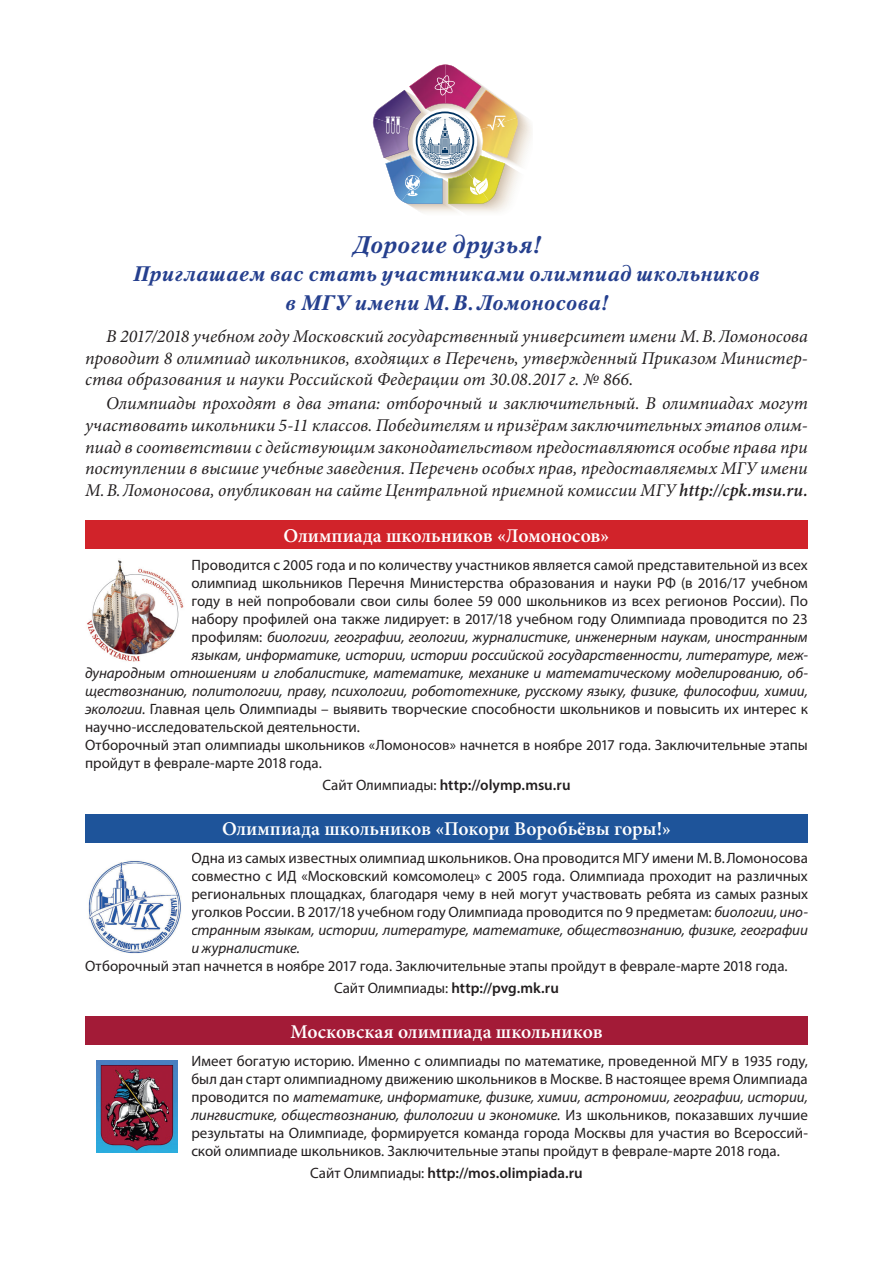
<style>
.page{position:relative;width:893px;height:1263px;background:#fff}
.page>*{position:absolute;margin:0;border:0;box-sizing:border-box;transform-origin:0 0}
.t1{font:italic 700 24px "Petersburg C";letter-spacing:.03em;color:#253f8e}
.t2{font:italic 700 21px/28.5px "Petersburg C";letter-spacing:.03em;color:#253f8e;text-align:center}
.t3{font:600 19.5px "Minion Pro";color:#fff}
.t4{font:italic 18px/21.6px "Minion Pro";letter-spacing:-.005em;color:#231f20;text-align:justify}
.t5{font:15px/18px "Myriad Pro";color:#231f20;text-align:justify}
.t6{font:italic 15px "Myriad Pro";letter-spacing:-.005em;color:#231f20}
.t7{font:600 15px "Myriad Pro";color:#231f20}
.s1{font-weight:600}
.s2{font-style:normal}
.s3{font-style:italic}
.s4{font-weight:400}
</style>
<div class="page">
<img style="left:87px;top:560px;width:97px;height:102px">
<img style="left:88px;top:860px;width:93px;height:94px">
<img style="left:96px;top:1060px;width:82px;height:93px">
<div style="left:85px;top:520px;width:723px;height:29px;background:#d1232a"></div>
<div style="left:85px;top:814px;width:723px;height:28px;background:#1e549a"></div>
<div style="left:85px;top:1016px;width:723px;height:29px;background:#a31b37"></div>
<svg style="left:372px;top:65px;width:160px;height:148px"></svg>
<h1 class="t1" style="left:353px;top:230px;width:189px">Дорогие друзья!</h1>
<h2 class="t2" style="left:133px;top:259px;width:628px">Приглашаем вас стать участниками олимпиад школьников в МГУ имени М.В.Ломоносова!</h2>
<p class="t4" style="left:85px;top:325px;width:724px;text-indent:21px">В 2017/2018 учебном году Московский государственный университет имени М.В.Ломоносова проводит 8 олимпиад школьников, входящих в Перечень, утвержденный Приказом Министер&shy;ства образования и науки Российской Федерации от 30.08.2017 г. № 866.</p>
<p class="t4" style="left:85px;top:393px;width:724px;text-indent:21px">Олимпиады проходят в два этапа: отборочный и заключительный. В олимпиадах могут участвовать школьники 5-11 классов. Победителям и призёрам заключительных этапов олим&shy;пиад в соответствии с действующим законодательством предоставляются особые права при поступлении в высшие учебные заведения. Перечень особых прав, предоставляемых МГУ имени М.В.Ломоносова, опубликован на сайте Центральной приемной комиссии МГУ <span class="s1">http://cpk.msu.ru.</span></p>
<h3 class="t3" style="left:284px;top:522px;width:327px">Олимпиада школьников «Ломоносов»</h3>
<p class="t5" style="left:191px;top:555px;width:618px">проводится с 2005 года и по количеству участников является самой представительной из всех</p>
<p class="t5" style="left:191px;top:573px;width:618px">олимпиад школьников Перечня Министерства образования и науки РФ (в 2016/17 учебном</p>
<p class="t5" style="left:191px;top:591px;width:618px">году в ней попробовали свои силы более 59 000 школьников из всех регионов России). По</p>
<p class="t5" style="left:191px;top:609px;width:618px">набору профилей она также лидирует: в 2017/18 учебном году Олимпиада проводится по 23</p>
<p class="t6" style="left:191px;top:627px;width:618px"><span class="s2">профилям:</span> биологии, географии, геологии, журналистике, инженерным наукам, иностранным</p>
<p class="t6" style="left:191px;top:645px;width:618px">языкам, информатике, истории, истории российской государственности, литературе, меж-</p>
<p class="t6" style="left:85px;top:663px;width:724px">дународным отношениям и глобалистике, математике, механике и математическому моделированию, об-</p>
<p class="t6" style="left:85px;top:681px;width:724px">ществознанию, политологии, праву, психологии, робототехнике, русскому языку, физике, философии, химии,</p>
<p class="t5" style="left:85px;top:699px;width:724px"><span class="s3">экологии.</span> Главная цель Олимпиады – выявить творческие способности школьников и повысить их интерес к</p>
<p class="t5" style="left:85px;top:717px;width:276px">научно-исследовательской деятельности.</p>
<p class="t5" style="left:85px;top:735px;width:724px">Отборочный этап олимпиады школьников «Ломоносов» начнется в ноябре 2017 года. Заключительные этапы</p>
<p class="t5" style="left:85px;top:753px;width:238px">пройдут в феврале-марте 2018 года.</p>
<p class="t7" style="left:322px;top:775px;width:250px"><span class="s4">Сайт Олимпиады:</span> http://olymp.msu.ru</p>
<h3 class="t3" style="left:222px;top:815px;width:450px">Олимпиада школьников «Покори Воробьёвы горы!»</h3>
<p class="t5" style="left:191px;top:849px;width:618px">одна из самых известных олимпиад школьников. Она проводится МГУ имени М.В.Ломоносова совместно с ИД «Московский комсомолец» с 2005 года. Олимпиада проходит на различных региональных площадках, благодаря чему в ней могут участвовать ребята из самых разных уголков России. В 2017/18 учебном году Олимпиада проводится по 9 предметам: <span class="s3">биологии, ино&shy;странным языкам, истории, литературе, математике, обществознанию, физике, географии и журналистике.</span></p>
<p class="t5" style="left:334px;top:955px;width:455px;line-height:22.2px;text-indent:-249px">Отборочный этап начнется в ноябре 2017 года. Заключительные этапы пройдут в феврале-марте 2018 года.<br>Сайт Олимпиады: <span class="s1">http://pvg.mk.ru</span></p>
<h3 class="t3" style="left:290px;top:1018px;width:314px">Московская олимпиада школьников</h3>
<p class="t5" style="left:191px;top:1052px;width:618px">и меет богатую историю. Именно с олимпиады по математике, проведенной МГУ в 1935 году, был дан старт олимпиадному движению школьников в Москве. В настоящее время Олимпиада проводится по <span class="s3">математике, информатике, физике, химии, астрономии, географии, истории, лингвистике, обществознанию, филологии и экономике.</span> Из школьников, показавших лучшие результаты на Олимпиаде, формируется команда города Москвы для участия во Всероссий&shy;ской олимпиаде школьников. Заключительные этапы пройдут в феврале-марте 2018 года.</p>
<p class="t7" style="left:310px;top:1164px;width:274px"><span class="s4">Сайт Олимпиады:</span> http://mos.olimpiada.ru</p>
</div>
